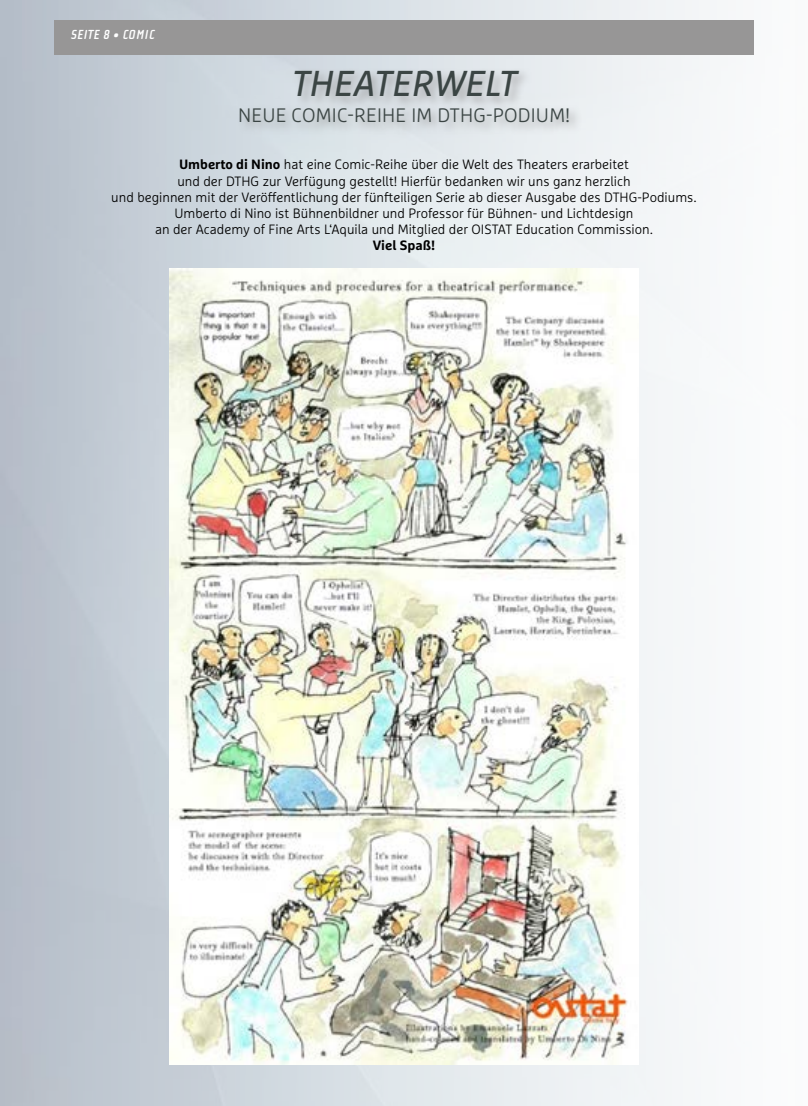
<style>
.page{position:relative;width:808px;height:1106px;background:#fff}
.page>*{position:absolute;margin:0;border:0;box-sizing:border-box;transform-origin:0 0}
.t1{font:italic 36px "Marselis Pro";letter-spacing:.01em;color:#3b4544}
.t2{font:300 19.5px "Marselis Pro";letter-spacing:.01em;color:#3b4544}
.t3{font:300 13.5px/16.2px "Marselis Pro";color:#000;text-align:center}
.t4{font:italic 700 13.5px "Cholla Sans OT";letter-spacing:.035em;color:#fff}
.t5{font:700 13.5px "Marselis Pro";color:#000}
.s1{font-weight:700}
</style>
<div class="page">
<div style="left:54px;top:20px;width:700px;height:34px;background:#979696"></div>
<div style="left:239px;top:69px;width:343px;height:66px;background:#979696;opacity:.75"></div>
<img style="left:169px;top:269px;width:469px;height:795px">
<p class="t4" style="left:71px;top:27px;width:85px">SEITE 8 • COMIC</p>
<h1 class="t1" style="left:292px;top:62px;width:227px">THEATERWELT</h1>
<h2 class="t2" style="left:238px;top:103px;width:334px">NEUE COMIC-REIHE IM DTHG-PODIUM!</h2>
<p class="t3" style="left:111px;top:156px;width:587px"><span class="s1">Umberto di Nino</span> hat eine Comic-Reihe über die Welt des Theaters erarbeitet<br>und der DTHG zur Verfügung gestellt! Hierfür bedanken wir uns ganz herzlich<br>und beginnen mit der Veröffentlichung der fünfteiligen Serie ab dieser Ausgabe des DTHG-Podiums.<br>Umberto di Nino ist Bühnenbildner und Professor für Bühnen- und Lichtdesign<br>an der Academy of Fine Arts L‘Aquila und Mitglied der OISTAT Education Commission.</p>
<p class="t5" style="left:373px;top:237px;width:64px">Viel Spaß!</p>
</div>
